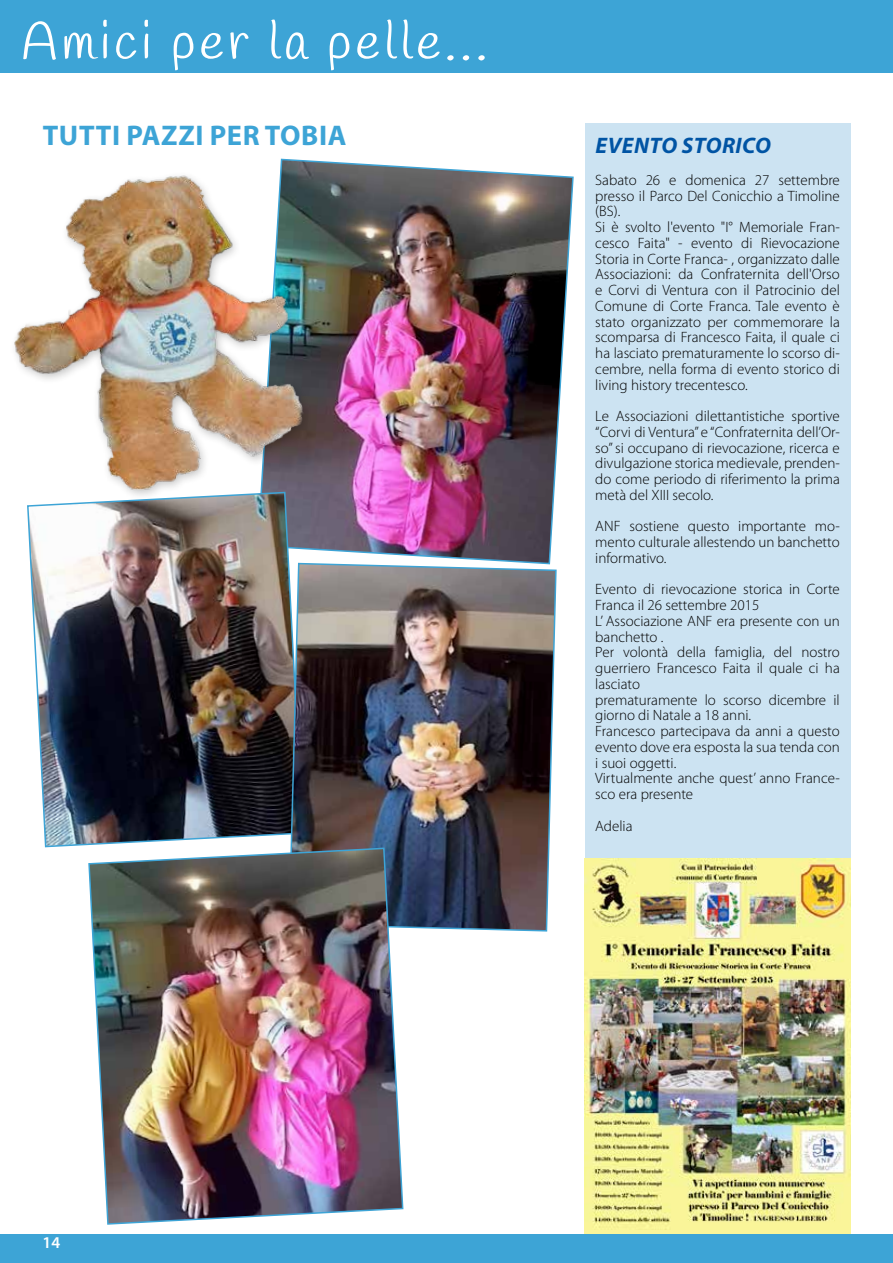
<style>
.page{position:relative;width:893px;height:1263px;background:#fff}
.page>*{position:absolute;margin:0;border:0;box-sizing:border-box;transform-origin:0 0}
.t1{font:52.5px "Handlee";letter-spacing:.07em;color:#fff}
.t2{font:700 28.5px "Myriad Pro";color:#3da4d6}
.t3{font:italic 700 22.5px "Myriad Pro";letter-spacing:.02em;color:#0054a4}
.t4{font:600 16.5px "Myriad Pro";color:#fff}
.t5{font:300 15px/15.8px "Myriad Pro";color:#000}
</style>
<div class="page">
<div style="left:0;top:1234px;width:893px;height:29px;background:#3da4d6"></div>
<div style="left:0;top:0;width:893px;height:72px;background:#3da4d6"></div>
<div style="left:585px;top:123px;width:265px;height:1070px;background:#cce3f2"></div>
<img style="left:281px;top:158px;width:293px;height:404px">
<img style="left:27px;top:500px;width:277px;height:348px">
<img style="left:288px;top:562px;width:269px;height:370px">
<img style="left:87px;top:847px;width:317px;height:378px">
<img style="left:14px;top:159px;width:301px;height:337px">
<img style="left:585px;top:858px;width:265px;height:376px">
<h1 class="t1" style="left:21px;top:10px;width:468px">Amici per la pelle...</h1>
<h2 class="t2" style="left:43px;top:116px;width:100px">TUTTI PAZZI</h2>
<h2 class="t2" style="left:210px;top:116px;width:17px">PER</h2>
<h2 class="t2" style="left:265px;top:116px;width:18px">TOBIA</h2>
<h3 class="t3" style="left:596px;top:131px;width:176px">EVENTO STORICO</h3>
<p class="t5" style="left:595px;top:172px;width:246px">Sabato 26 e domenica 27 settembre presso il Parco Del Conicchio a Timoline (BS).<br>Si è svolto l'evento "I° Memoriale Fran&shy;cesco Faita" - evento di Rievocazione Storia in Corte Franca- , organizzato dalle Associazioni: da Confraternita dell'Orso e Corvi di Ventura con il Patrocinio del Comune di Corte Franca. Tale evento è stato organizzato per commemorare la scomparsa di Francesco Faita, il quale ci ha lasciato prematuramente lo scorso di&shy;cembre, nella forma di evento storico di living history trecentesco.</p>
<p class="t5" style="left:595px;top:408px;width:246px;text-align:justify">Le Associazioni dilettantistiche sportive “Corvi di Ventura” e “Confraternita dell’Or&shy;so” si occupano di rievocazione, ricerca e divulgazione storica medievale, prenden&shy;do come periodo di riferimento la prima metà del XIII secolo.</p>
<p class="t5" style="left:595px;top:519px;width:246px;text-align:justify">ANF sostiene questo importante mo&shy;mento culturale allestendo un banchetto informativo.</p>
<p class="t5" style="left:595px;top:582px;width:246px">Evento di rievocazione storica in Corte<br>Franca il 26 settembre 2015<br>L’ Associazione ANF era presente con un banchetto .<br>Per volontà della famiglia, del nostro guerriero Francesco Faita il quale ci ha lasciato<br>prematuramente lo scorso dicembre il giorno di Natale a 18 anni.<br>Francesco partecipava da anni a questo evento dove era esposta la sua tenda con i suoi oggetti.<br>Virtualmente anche quest’ anno France&shy;sco era presente</p>
<p class="t5" style="left:595px;top:818px;width:39px">Adelia</p>
<p class="t4" style="left:43px;top:1232px;width:19px">14</p>
</div>
